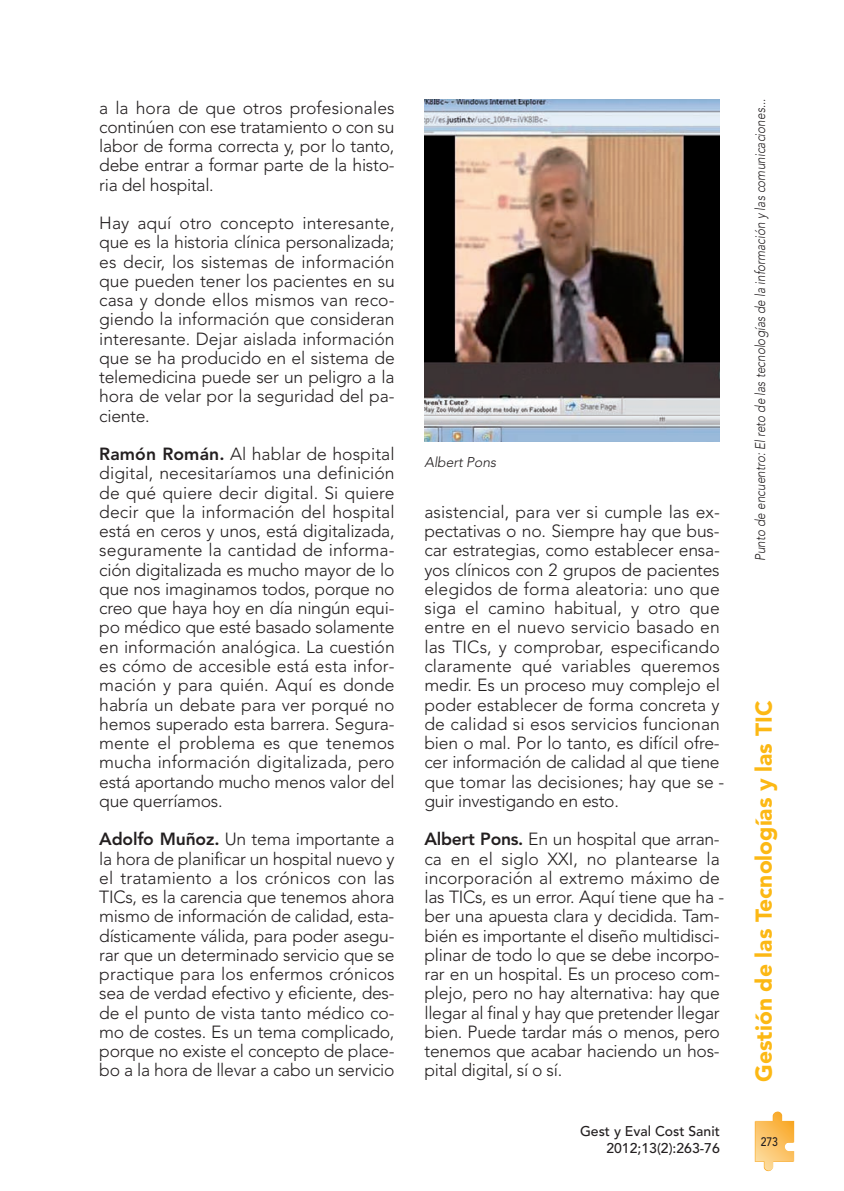
<style>
.page{position:relative;width:844px;height:1191px;background:#fff}
.page>*{position:absolute;margin:0;border:0;box-sizing:border-box;transform-origin:0 0}
.t1{font:900 22.75px "Avenir";color:#fcb814}
.t2{font:300 17.5px/19.2px "Avenir";letter-spacing:-.015em;color:#231f20;text-align:justify}
.t3{font:italic 300 14px "Avenir";color:#231f20;scale:.85 1}
.t4{font:500 14px/17.5px "Avenir";color:#231f20;text-align:right}
.t5{font:italic 300 14px "Avenir";color:#231f20}
.t6{font:500 12.25px "Avenir";color:#231f20;scale:.85 1}
.s1{font-weight:800}
</style>
<div class="page">
<svg style="left:754px;top:1111px;width:40px;height:60px"></svg>
<img style="left:424px;top:99px;width:295px;height:343px">
<p class="t2" style="left:99px;top:99px;width:297px">a la hora de que otros profesionales continúen con ese tratamiento o con su labor de forma correcta y, por lo tanto, debe entrar a formar parte de la histo&shy;ria del hospital.</p>
<p class="t2" style="left:99px;top:215px;width:297px">Hay aquí otro concepto interesante, que es la historia clínica personalizada; es decir, los sistemas de información que pueden tener los pacientes en su casa y donde ellos mismos van reco&shy;giendo la información que consideran interesante. Dejar aislada información que se ha producido en el sistema de telemedicina puede ser un peligro a la hora de velar por la seguridad del pa - ciente.</p>
<p class="t2" style="left:99px;top:446px;width:297px"><span class="s1">Ramón Román.</span> Al hablar de hospital digital, necesitaríamos una definición de qué quiere decir digital. Si quiere decir que la información del hospital está en ceros y unos, está digitalizada, seguramente la cantidad de informa&shy;ción digitalizada es mucho mayor de lo que nos imaginamos todos, porque no creo que haya hoy en día ningún equi&shy;po médico que esté basado solamente en información analógica. La cuestión es cómo de accesible está esta infor&shy;mación y para quién. Aquí es donde ha bría un debate para ver porqué no hemos superado esta barrera. Segura&shy;mente el problema es que tenemos mucha información digitalizada, pero está aportando mucho menos valor del que querríamos.</p>
<p class="t2" style="left:99px;top:831px;width:297px"><span class="s1">Adolfo Muñoz.</span> Un tema importante a la hora de planificar un hospital nuevo y el tratamiento a los crónicos con las TICs, es la carencia que tenemos ahora mismo de información de calidad, esta&shy;dísticamente válida, para poder asegu&shy;rar que un determinado servicio que se practique para los enfermos crónicos sea de verdad efectivo y eficiente, des&shy;de el punto de vista tanto médico co - mo de costes. Es un tema complicado, porque no existe el concepto de place&shy;bo a la hora de llevar a cabo un servicio</p>
<p class="t5" style="left:424px;top:457px;width:73px">Albert Pons</p>
<p class="t2" style="left:424px;top:504px;width:301px;text-align:left">asistencial, para ver si cumple las ex - pectativas o no. Siempre hay que bus&shy;car estrategias, como establecer ensa&shy;yos clínicos con 2 grupos de pacientes elegidos de forma aleatoria: uno que siga el camino habitual, y otro que entre en el nuevo servicio basado en las TICs, y comprobar, especificando claramente qué variables queremos me dir. Es un proceso muy complejo el poder establecer de forma concreta y de calidad si esos servicios funcionan bien o mal. Por lo tanto, es difícil ofre&shy;cer información de calidad al que tiene que tomar las decisiones; hay que se - guir investigando en esto.</p>
<p class="t2" style="left:424px;top:831px;width:301px;text-align:left"><span class="s1">Albert Pons.</span> En un hospital que arran&shy;ca en el siglo XXI, no plantearse la incorporación al extremo máximo de las TICs, es un error. Aquí tiene que ha - ber una apuesta clara y decidida. Tam&shy;bién es importante el diseño multidisci&shy;plinar de todo lo que se debe incorpo&shy;rar en un hospital. Es un proceso com&shy;plejo, pero no hay alternativa: hay que llegar al final y hay que pretender llegar bien. Puede tardar más o menos, pero tenemos que acabar haciendo un hos&shy;pital digital, sí o sí.</p>
<p class="t4" style="left:580px;top:1123px;width:141px">Gest y Eval Cost Sanit<br>2012;13(2):263-76</p>
<p class="t3" style="left:754px;top:561px;width:545px;rotate:-90deg">Punto de encuentro: El reto de las tecnologías de la información y las comunicaciones...</p>
<h1 class="t1" style="left:754px;top:1081px;width:382px;rotate:-90deg">Gestión de las Tecnologías y las TIC</h1>
<p class="t6" style="left:760px;top:1136px;width:22px">273</p>
</div>
